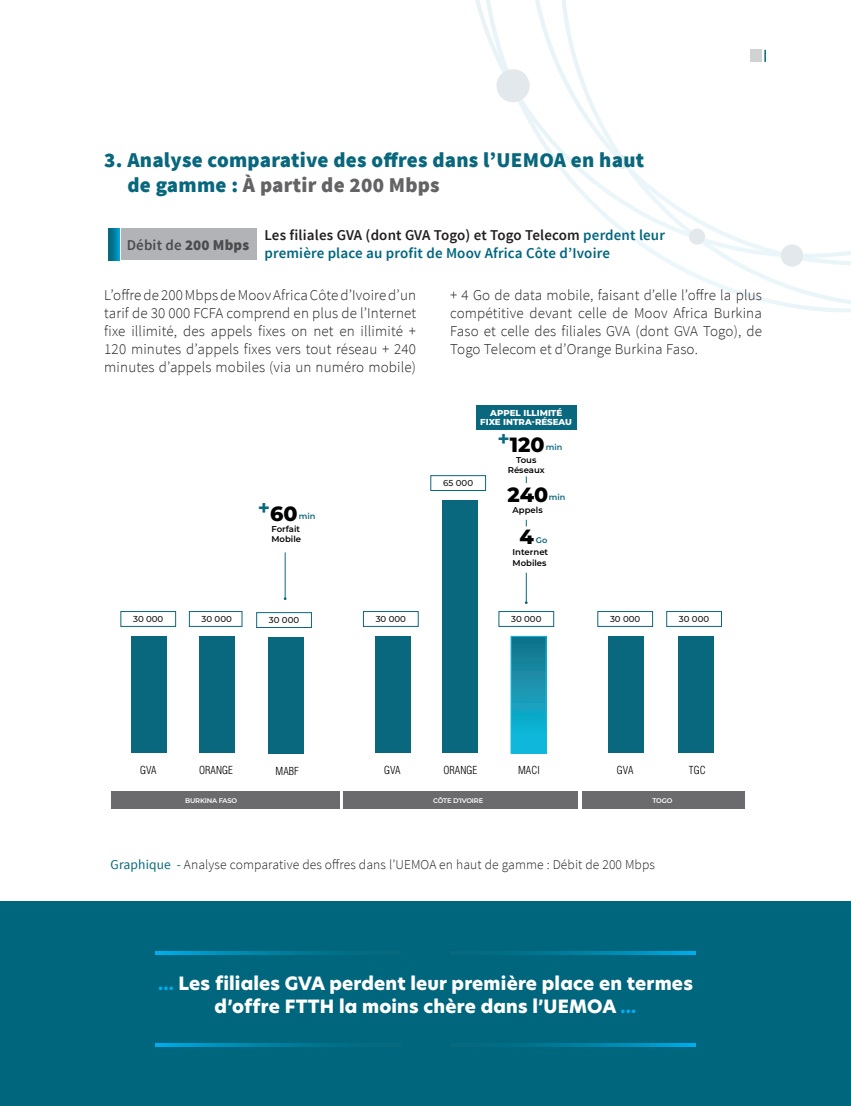
<style>
.page{position:relative;width:851px;height:1106px;background:#fff}
.page>*{position:absolute;margin:0;border:0;box-sizing:border-box;transform-origin:0 0}
.t1{font:900 21px/25.5px "Source Sans Pro";letter-spacing:.01em;color:#08677c}
.t2{font:800 20.55px "Montserrat";color:#000001}
.t3{font:800 18px/22.5px "Hero New";letter-spacing:.01em;color:#fff;text-align:center}
.t4{font:300 15px/17.9px "Source Sans Pro";letter-spacing:.01em;color:#231f20;text-align:justify}
.t5{font:600 15px/17.9px "Source Sans Pro";letter-spacing:.01em;color:#006680}
.t6{font:600 15px "Source Sans Pro";letter-spacing:.01em;color:#4b4c4d}
.t7{font:300 13.5px "Source Sans Pro";letter-spacing:.01em;color:#231f20}
.t8{font:300 condensed 10.8px "Helvetica";color:#000001}
.t9{font:500 8.7px "Montserrat";color:#101315}
.t10{font:800 8.7px/8.7px "Montserrat";color:#fff;text-align:center}
.t11{font:600 8.55px/10.2px "Montserrat";color:#000001}
.t12{font:600 8.25px "Montserrat";color:#09687d}
.t13{font:600 6.75px "Montserrat";letter-spacing:-.025em;color:#fff}
.s1{color:#636366}
.s2{font-weight:900}
.s3{color:#231f20}
.s4{font-weight:400;color:#08677c}
.s5{color:#00aeef}
</style>
<div class="page">
<svg style="left:764px;top:50px;width:1px;height:12px"></svg>
<div style="left:750px;top:50px;width:11px;height:12px;background:#d1d2d4"></div>
<svg style="left:614px;top:155px;width:16px;height:14px"></svg>
<svg style="left:780px;top:244px;width:23px;height:23px"></svg>
<svg style="left:688px;top:228px;width:17px;height:17px"></svg>
<svg style="left:475px;top:0;width:55px;height:102px"></svg>
<div style="left:121px;top:229px;width:135px;height:31px;background:#b2b3b7"></div>
<svg style="left:108px;top:229px;width:12px;height:31px"></svg>
<div style="left:131px;top:636px;width:35px;height:117px;background:#09687d"></div>
<div style="left:199px;top:636px;width:35px;height:117px;background:#09687d"></div>
<div style="left:269px;top:637px;width:35px;height:117px;background:#09687d"></div>
<div style="left:375px;top:636px;width:35px;height:117px;background:#09687d"></div>
<div style="left:442px;top:500px;width:35px;height:253px;background:#09687d"></div>
<div style="left:511px;top:636px;width:35px;height:117px;background:linear-gradient(to bottom,#187188,#0fc1e5)"></div>
<div style="left:510px;top:636px;width:36px;height:117px;border:1px solid #11b9dc"></div>
<div style="left:608px;top:636px;width:35px;height:117px;background:#09687d"></div>
<div style="left:678px;top:636px;width:35px;height:117px;background:#09687d"></div>
<div style="left:498px;top:611px;width:55px;height:15px;background:#fff;border:1px solid #0a687e"></div>
<div style="left:430px;top:475px;width:55px;height:15px;background:#fff;border:1px solid #0a687e"></div>
<div style="left:256px;top:612px;width:55px;height:15px;background:#fff;border:1px solid #0a687e"></div>
<div style="left:363px;top:611px;width:55px;height:15px;background:#fff;border:1px solid #0a687e"></div>
<div style="left:121px;top:611px;width:55px;height:15px;background:#fff;border:1px solid #0a687e"></div>
<div style="left:189px;top:611px;width:53px;height:15px;background:#fff;border:1px solid #0a687e"></div>
<div style="left:597px;top:611px;width:55px;height:15px;background:#fff;border:1px solid #0a687e"></div>
<div style="left:666px;top:611px;width:55px;height:15px;background:#fff;border:1px solid #0a687e"></div>
<hr style="left:285px;top:552px;width:1px;height:46px;background:#0a687e">
<hr style="left:526px;top:572px;width:1px;height:30px;background:#0a687e">
<div style="left:111px;top:791px;width:228px;height:17px;background:#6b6b6e"></div>
<div style="left:343px;top:791px;width:235px;height:17px;background:#6b6b6e"></div>
<div style="left:581px;top:791px;width:163px;height:17px;background:#6b6b6e"></div>
<div style="left:476px;top:406px;width:100px;height:24px;background:#0a687e"></div>
<div style="left:0;top:901px;width:850px;height:205px;background:#00667d"></div>
<svg style="left:156px;top:1043px;width:183px;height:3px"></svg>
<svg style="left:513px;top:1043px;width:182px;height:3px"></svg>
<svg style="left:156px;top:951px;width:183px;height:3px"></svg>
<svg style="left:513px;top:951px;width:182px;height:3px"></svg>
<p class="t1" style="left:127px;top:148px;width:518px;text-indent:-23px">3. Analyse comparative des offres dans l’UEMOA en haut de gamme : <span class="s1">À partir de 200 Mbps</span></p>
<p class="t6" style="left:127px;top:236px;width:124px">Débit de <span class="s2">200 Mbps</span></p>
<p class="t5" style="left:264px;top:227px;width:402px"><span class="s3">Les filiales GVA (dont GVA Togo) et Togo Telecom</span> perdent leur première place au profit de Moov Africa Côte d’Ivoire</p>
<p class="t4" style="left:104px;top:286px;width:313px">L’offre de 200 Mbps de Moov Africa Côte d’Ivoire d’un tarif de 30 000 FCFA comprend en plus de l’Internet fixe illimité, des appels fixes on net en illimité + 120 minutes d’appels fixes vers tout réseau + 240 minutes d’appels mobiles (via un numéro mobile)</p>
<p class="t4" style="left:450px;top:286px;width:313px">+ 4 Go de data mobile, faisant d’elle l’offre la plus compétitive devant celle de Moov Africa Burkina Faso et celle des filiales GVA (dont GVA Togo), de Togo Telecom et d’Orange Burkina Faso.</p>
<p class="t10" style="left:480px;top:408px;width:93px">APPEL ILLIMITÉ<br>FIXE INTRA-RÉSEAU</p>
<p class="t2" style="left:497px;top:429px;width:49px"><sup>+</sup>120</p>
<p class="t12" style="left:545px;top:441px;width:18px">min</p>
<p class="t2" style="left:258px;top:498px;width:41px"><sup>+</sup>60</p>
<p class="t12" style="left:299px;top:510px;width:18px">min</p>
<p class="t11" style="left:271px;top:523px;width:31px">Forfait<br>Mobile</p>
<p class="t9" style="left:443px;top:476px;width:31px">65 000</p>
<p class="t11" style="left:507px;top:454px;width:38px;text-align:center">Tous<br>Réseaux</p>
<p class="t2" style="left:507px;top:479px;width:42px">240</p>
<p class="t12" style="left:549px;top:491px;width:18px">min</p>
<p class="t11" style="left:512px;top:504px;width:32px">Appels</p>
<p class="t2" style="left:519px;top:522px;width:16px">4</p>
<p class="t12" style="left:536px;top:534px;width:13px">Go</p>
<p class="t11" style="left:512px;top:547px;width:37px">Internet<br>Mobiles</p>
<p class="t9" style="left:133px;top:612px;width:32px">30 000</p>
<p class="t9" style="left:201px;top:612px;width:32px">30 000</p>
<p class="t9" style="left:269px;top:613px;width:32px">30 000</p>
<p class="t9" style="left:375px;top:612px;width:32px">30 000</p>
<p class="t9" style="left:610px;top:612px;width:32px">30 000</p>
<p class="t9" style="left:678px;top:612px;width:32px">30 000</p>
<p class="t9" style="left:511px;top:612px;width:32px">30 000</p>
<p class="t8" style="left:140px;top:763px;width:18px">GVA</p>
<p class="t8" style="left:199px;top:763px;width:35px">ORANGE</p>
<p class="t8" style="left:275px;top:764px;width:25px">MABF</p>
<p class="t8" style="left:384px;top:763px;width:18px">GVA</p>
<p class="t8" style="left:443px;top:763px;width:35px">ORANGE</p>
<p class="t8" style="left:518px;top:763px;width:23px">MACI</p>
<p class="t8" style="left:617px;top:763px;width:18px">GVA</p>
<p class="t8" style="left:688px;top:763px;width:18px">TGC</p>
<p class="t13" style="left:185px;top:795px;width:54px">BURKINA FASO</p>
<p class="t13" style="left:433px;top:795px;width:52px">CÔTE D’IVOIRE</p>
<p class="t13" style="left:652px;top:795px;width:22px">TOGO</p>
<p class="t7" style="left:111px;top:856px;width:546px"><span class="s4">Graphique -</span> Analyse comparative des offres dans l’UEMOA en haut de gamme : Débit de 200 Mbps</p>
<p class="t3" style="left:158px;top:972px;width:536px"><span class="s5">...</span> Les filiales GVA perdent leur première place en termes d’offre FTTH la moins chère dans l’UEMOA <span class="s5">...</span></p>
</div>
